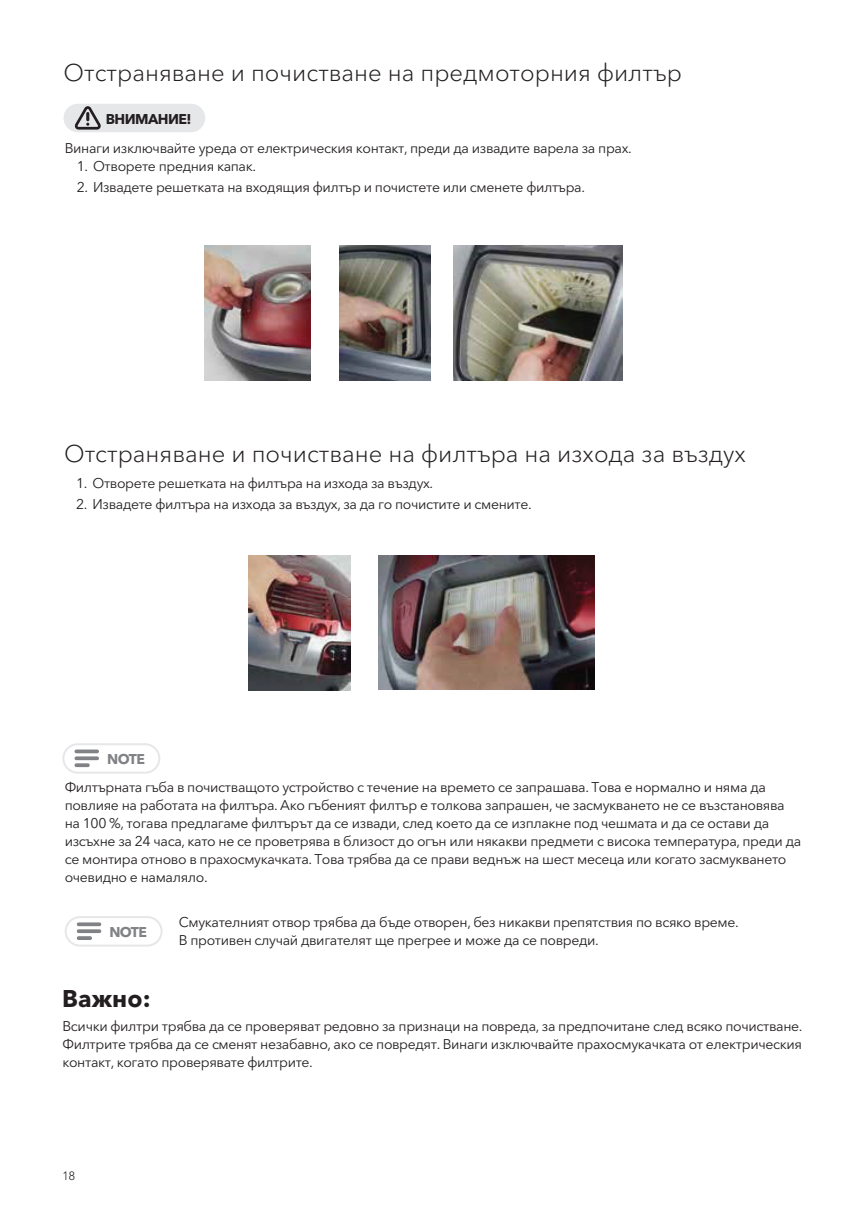
<style>
.page{position:relative;width:857px;height:1225px;background:#fff}
.page>*{position:absolute;margin:0;border:0;box-sizing:border-box;transform-origin:0 0}
.t1{font:300 24px "Avenir Next World";color:#231f20}
.t2{font:700 24px "Avenir Next World";color:#231f20}
.t3{font:14px/18px "Avenir Next World";letter-spacing:-.025em;color:#231f20}
.t4{font:700 14px "Avenir Next World";letter-spacing:-.04em;color:#231f20}
.t5{font:700 14px "Avenir Next World";letter-spacing:-.04em;color:#808285}
.t6{font:300 12px "Avenir LT Pro";color:#231f20}
</style>
<div class="page">
<img style="left:204px;top:246px;width:107px;height:135px">
<img style="left:339px;top:246px;width:91px;height:134px">
<img style="left:453px;top:246px;width:168px;height:135px">
<img style="left:248px;top:555px;width:102px;height:135px">
<img style="left:378px;top:555px;width:216px;height:134px">
<div style="left:62px;top:743px;width:98px;height:30px;border:2px solid #e6e7e9;border-radius:14px"></div>
<svg style="left:74px;top:749px;width:25px;height:18px"></svg>
<div style="left:65px;top:916px;width:97px;height:30px;border:2px solid #e6e7e9;border-radius:14px"></div>
<svg style="left:77px;top:922px;width:24px;height:18px"></svg>
<div style="left:63px;top:104px;width:142px;height:28px;background:#e6e7e9;border-radius:14px"></div>
<svg style="left:75px;top:106px;width:26px;height:24px"></svg>
<h1 class="t1" style="left:63px;top:53px;width:619px">Отстраняване и почистване на предмоторния филтър</h1>
<p class="t4" style="left:106px;top:110px;width:87px">ВНИМАНИЕ!</p>
<p class="t3" style="left:65px;top:140px;width:568px">Винаги изключвайте уреда от електрическия контакт, преди да извадите варела за прах.</p>
<p class="t3" style="left:77px;top:158px;width:181px">1. Отворете предния капак.</p>
<p class="t3" style="left:77px;top:178px;width:509px">2. Извадете решетката на входящия филтър и почистете или сменете филтъра.</p>
<h1 class="t1" style="left:64px;top:435px;width:683px">Отстраняване и почистване на филтъра на изхода за въздух</h1>
<p class="t3" style="left:76px;top:474px;width:358px">1. Отворете решетката на филтъра на изхода за въздух.</p>
<p class="t3" style="left:76px;top:495px;width:457px">2. Извадете филтъра на изхода за въздух, за да го почистите и смените.</p>
<p class="t5" style="left:107px;top:751px;width:39px">NOTE</p>
<p class="t3" style="left:65px;top:778px;width:737px">Филтърната гъба в почистващото устройство с течение на времето се запрашава. Това е нормално и няма да повлияе на работата на филтъра. Ако гъбеният филтър е толкова запрашен, че засмукването не се възстановява на 100 %, тогава предлагаме филтърът да се извади, след което да се изплакне под чешмата и да се остави да изсъхне за 24 часа, като не се проветрява в близост до огън или някакви предмети с висока температура, преди да се монтира отново в прахосмукачката. Това трябва да се прави веднъж на шест месеца или когато засмукването очевидно е намаляло.</p>
<p class="t5" style="left:109px;top:923px;width:39px">NOTE</p>
<h1 class="t2" style="left:62px;top:984px;width:90px">Важно:</h1>
<p class="t3" style="left:179px;top:913px;width:561px">Смукателният отвор трябва да бъде отворен, без никакви препятствия по всяко време.<br>В противен случай двигателят ще прегрее и може да се повреди.</p>
<p class="t3" style="left:62px;top:1017px;width:741px;text-align:justify">Всички филтри трябва да се проверяват редовно за признаци на повреда, за предпочитане след всяко почистване.<br>Филтрите трябва да се сменят незабавно, ако се повредят. Винаги изключвайте прахосмукачката от електрическия контакт, когато проверявате филтрите.</p>
<p class="t6" style="left:62px;top:1168px;width:14px">18</p>
</div>
